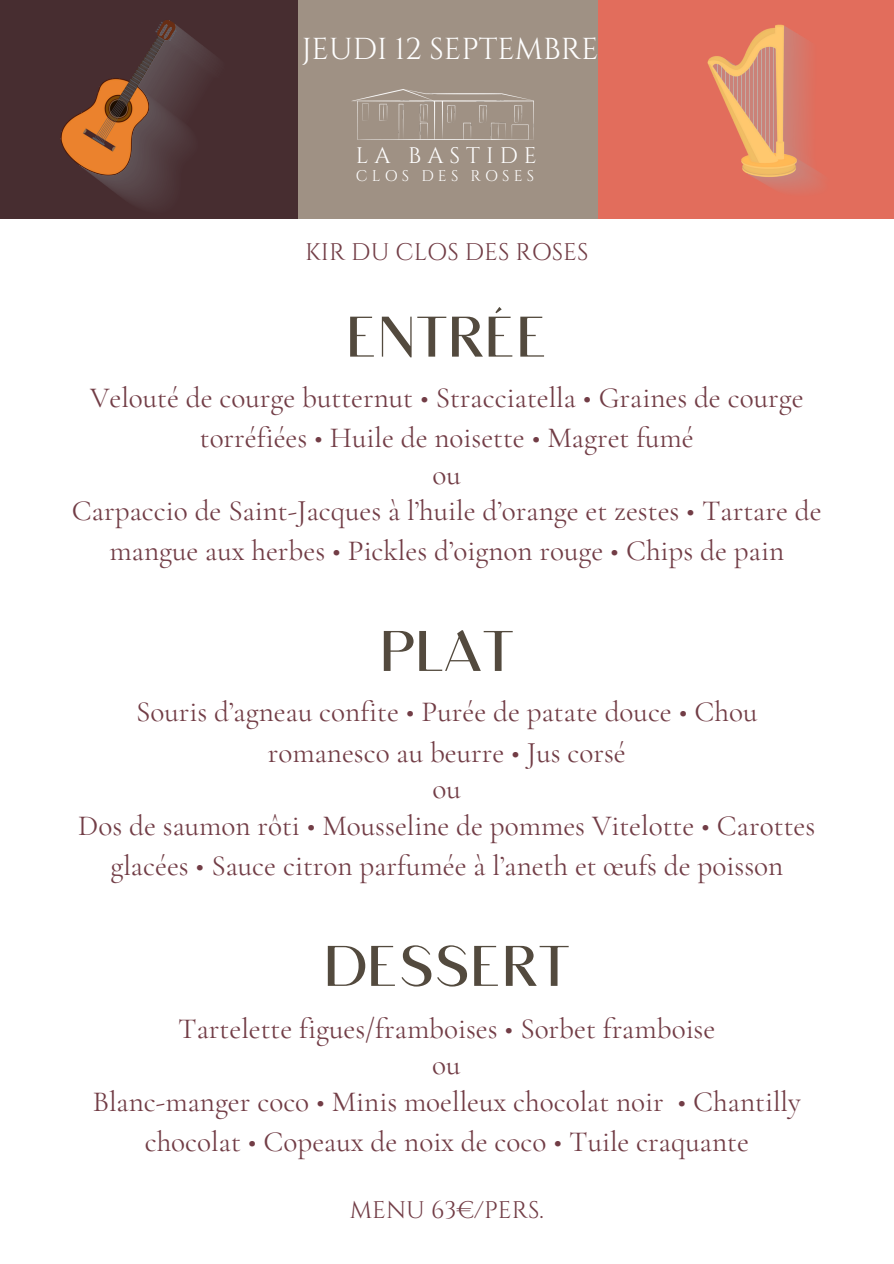
<style>
.page{position:relative;width:894px;height:1264px;background:#fff}
.page>*{position:absolute;margin:0;border:0;box-sizing:border-box;transform-origin:0 0}
.t1{font:57.15px "Calmius Sans High";color:#534a3e}
.t2{font:30.15px "Cinzel";color:#fff}
.t3{font:29.1px/40.5px "Cormorant Garamond";color:#723d46;text-align:center}
.t4{font:24px "Cinzel";color:#723d46}
.t5{font:22.5px "Cinzel";letter-spacing:.27em;color:#fff}
.t6{font:15.45px "Cinzel";letter-spacing:.265em;color:#fff}
</style>
<div class="page">
<div style="left:0;top:0;width:304px;height:219px;background:#472d30"></div>
<div style="left:298px;top:0;width:311px;height:219px;background:#9f9184"></div>
<div style="left:598px;top:0;width:295px;height:219px;background:#e26d5c"></div>
<img style="left:707px;top:24px;width:111px;height:166px">
<img style="left:60px;top:20px;width:153px;height:184px">
<img style="left:351px;top:89px;width:183px;height:51px">
<p class="t2" style="left:302px;top:30px;width:298px">JEUDI 12 SEPTEMBRE</p>
<p class="t5" style="left:356px;top:141px;width:182px">LA BASTIDE</p>
<p class="t6" style="left:356px;top:166px;width:180px">CLOS DES ROSES</p>
<h4 class="t4" style="left:305px;top:236px;width:285px">KIR DU CLOS DES ROSES</h4>
<h1 class="t1" style="left:346px;top:303px;width:203px">ENTRÉE</h1>
<h3 class="t3" style="left:90px;top:377px;width:715px">Velouté de courge butternut • Stracciatella • Graines de courge torréfiées • Huile de noisette • Magret fumé</h3>
<h3 class="t3" style="left:432px;top:454px;width:30px">ou</h3>
<h3 class="t3" style="left:72px;top:490px;width:751px">Carpaccio de Saint-Jacques à l’huile d’orange et zestes • Tartare de mangue aux herbes • Pickles d’oignon rouge • Chips de pain</h3>
<h1 class="t1" style="left:379px;top:617px;width:136px">PLAT</h1>
<h3 class="t3" style="left:136px;top:692px;width:622px">Souris d’agneau confite • Purée de patate douce • Chou romanesco au beurre • Jus corsé</h3>
<h3 class="t3" style="left:432px;top:769px;width:30px">ou</h3>
<h3 class="t3" style="left:78px;top:805px;width:738px">Dos de saumon rôti • Mousseline de pommes Vitelotte • Carottes glacées • Sauce citron parfumée à l’aneth et œufs de poisson</h3>
<h4 class="t1" style="left:323px;top:932px;width:248px">DESSERT</h4>
<h3 class="t3" style="left:178px;top:1008px;width:538px">Tartelette figues/framboises • Sorbet framboise</h3>
<h3 class="t3" style="left:432px;top:1044px;width:30px">ou</h3>
<h3 class="t3" style="left:93px;top:1081px;width:709px">Blanc-manger coco • Minis moelleux chocolat noir • Chantilly chocolat • Copeaux de noix de coco • Tuile craquante</h3>
<h1 class="t4" style="left:350px;top:1194px;width:195px">MENU 63€/PERS.</h1>
</div>
